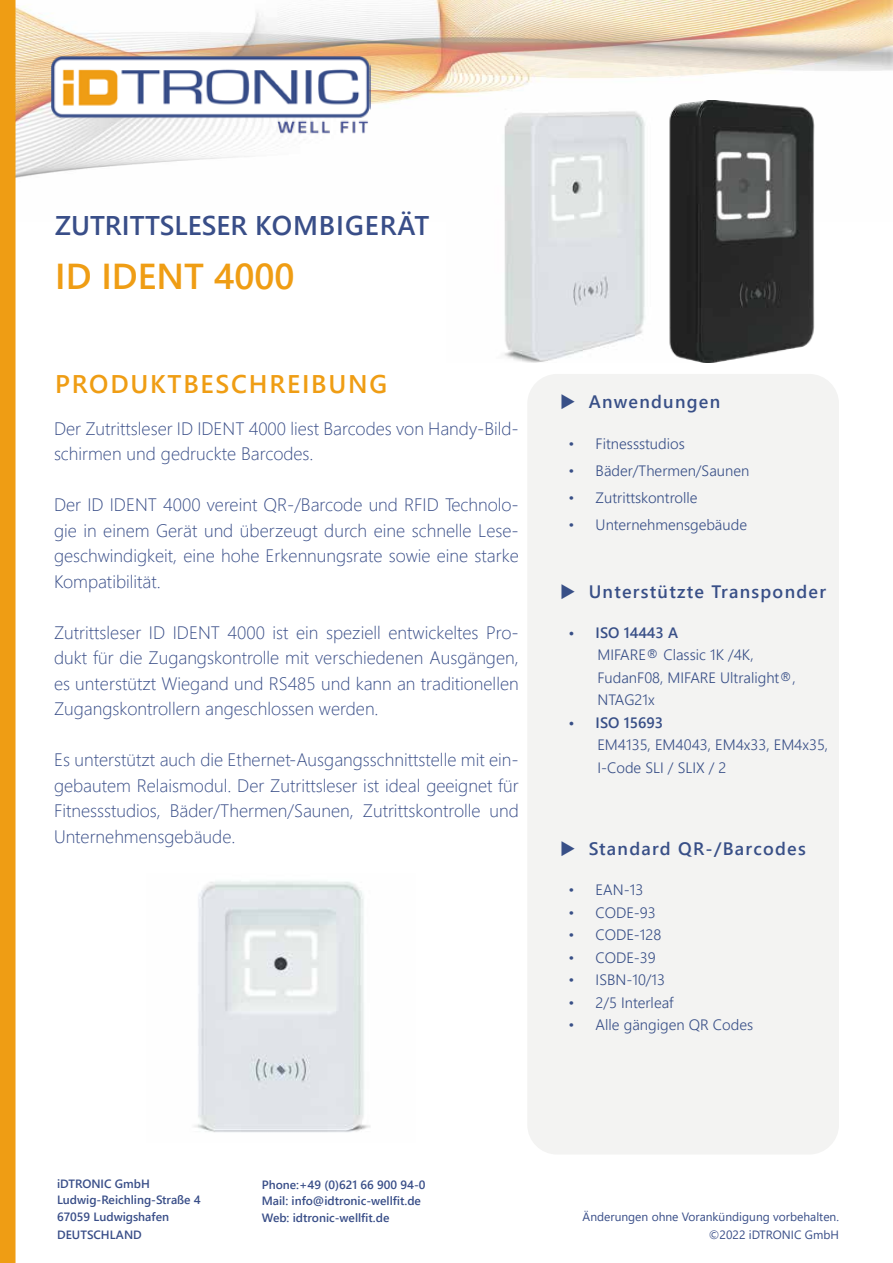
<style>
.page{position:relative;width:893px;height:1263px;background:#fff}
.page>*{position:absolute;margin:0;border:0;box-sizing:border-box;transform-origin:0 0}
.t1{font:600 36px "Segoe UI";color:#ef9d14}
.t2{font:600 27px "Segoe UI";color:#394e88}
.t3{font:600 25.5px "Segoe UI";letter-spacing:.07em;color:#ef9d14}
.t4{font:300 18px/25.5px "Segoe UI";color:#394e88;text-align:justify}
.t5{font:600 18px "Segoe UI";letter-spacing:.07em;color:#384f87}
.t6{font:300 15px/22.5px "Segoe UI";color:#384f87}
.t7{font:600 15px "Segoe UI";color:#384f87}
.t8{font:600 12px/16.5px "Segoe UI";color:#394e88}
.t9{font:12px/18px "Segoe UI";color:#394e88;text-align:right}
</style>
<div class="page">
<img style="left:16px;top:0;width:877px;height:178px">
<div style="left:0;top:0;width:16px;height:1263px;background:#ef9d14"></div>
<img style="left:52px;top:57px;width:319px;height:80px">
<div style="left:527px;top:374px;width:312px;height:780px;background:#f3f3f2;border-radius:30px"></div>
<img style="left:446px;top:100px;width:164px;height:262px">
<img style="left:194px;top:881px;width:176px;height:252px">
<img style="left:610px;top:100px;width:262px;height:262px">
<h2 class="t2" style="left:55px;top:200px;width:376px">ZUTRITTSLESER KOMBIGERÄT</h2>
<h1 class="t1" style="left:55px;top:242px;width:241px">ID IDENT 4000</h1>
<h3 class="t3" style="left:55px;top:360px;width:334px">PRODUKTBESCHREIBUNG</h3>
<p class="t4" style="left:54px;top:414px;width:466px">Der Zutrittsleser ID IDENT 4000 liest Barcodes von Handy-Bild&shy;schirmen und gedruckte Barcodes.</p>
<p class="t4" style="left:54px;top:490px;width:466px">Der ID IDENT 4000 vereint QR-/Barcode und RFID Technolo&shy;gie in einem Gerät und überzeugt durch eine schnelle Lese&shy;geschwindigkeit, eine hohe Erkennungsrate sowie eine starke Kompatibilität.</p>
<p class="t4" style="left:54px;top:618px;width:466px">Zutrittsleser ID IDENT 4000 ist ein speziell entwickeltes Pro&shy;dukt für die Zugangskontrolle mit verschiedenen Ausgängen, es unterstützt Wiegand und RS485 und kann an traditionellen Zugangskontrollern angeschlossen werden.</p>
<p class="t4" style="left:54px;top:745px;width:466px">Es unterstützt auch die Ethernet-Ausgangsschnittstelle mit ein&shy;gebautem Relaismodul. Der Zutrittsleser ist ideal geeignet für Fitnessstudios, Bäder/Thermen/Saunen, Zutrittskontrolle und Unternehmensgebäude.</p>
<p class="t5" style="left:560px;top:384px;width:162px">◆ Anwendungen</p>
<p class="t6" style="left:569px;top:431px;width:118px">• Fitnessstudios</p>
<p class="t6" style="left:569px;top:458px;width:182px">• Bäder/Thermen/Saunen</p>
<p class="t6" style="left:569px;top:485px;width:130px">• Zutrittskontrolle</p>
<p class="t6" style="left:569px;top:512px;width:180px">• Unternehmensgebäude</p>
<p class="t5" style="left:560px;top:574px;width:267px">◆ Unterstützte Transponder</p>
<p class="t7" style="left:569px;top:618px;width:111px">• ISO 14443 A</p>
<p class="t6" style="left:597px;top:642px;width:200px">MIFARE® Classic 1K /4K,<br>FudanF08, MIFARE Ultralight®,<br>NTAG21x</p>
<p class="t7" style="left:569px;top:708px;width:96px">• ISO 15693</p>
<p class="t6" style="left:597px;top:732px;width:232px">EM4135, EM4043, EM4x33, EM4x35,<br>I-Code SLI / SLIX / 2</p>
<p class="t5" style="left:560px;top:832px;width:247px">◆ Standard QR-/Barcodes</p>
<p class="t6" style="left:569px;top:877px;width:76px">• EAN-13</p>
<p class="t6" style="left:569px;top:900px;width:89px">• CODE-93</p>
<p class="t6" style="left:569px;top:922px;width:94px">• CODE-128</p>
<p class="t6" style="left:569px;top:945px;width:89px">• CODE-39</p>
<p class="t6" style="left:569px;top:967px;width:98px">• ISBN-10/13</p>
<p class="t6" style="left:569px;top:990px;width:106px">• 2/5 Interleaf</p>
<p class="t6" style="left:569px;top:1012px;width:186px">• Alle gängigen QR Codes</p>
<p class="t8" style="left:57px;top:1174px;width:145px">iDTRONIC GmbH<br>Ludwig-Reichling-Straße 4<br>67059 Ludwigshafen</p>
<p class="t8" style="left:57px;top:1225px;width:86px">DEUTSCHLAND</p>
<p class="t8" style="left:262px;top:1175px;width:165px">Phone:+49 (0)621 66 900 94-0<br>Mail: info@idtronic-wellfit.de<br>Web: idtronic-wellfit.de</p>
<p class="t9" style="left:583px;top:1206px;width:258px">Änderungen ohne Vorankündigung vorbehalten. ©2022 iDTRONIC GmbH</p>
</div>
